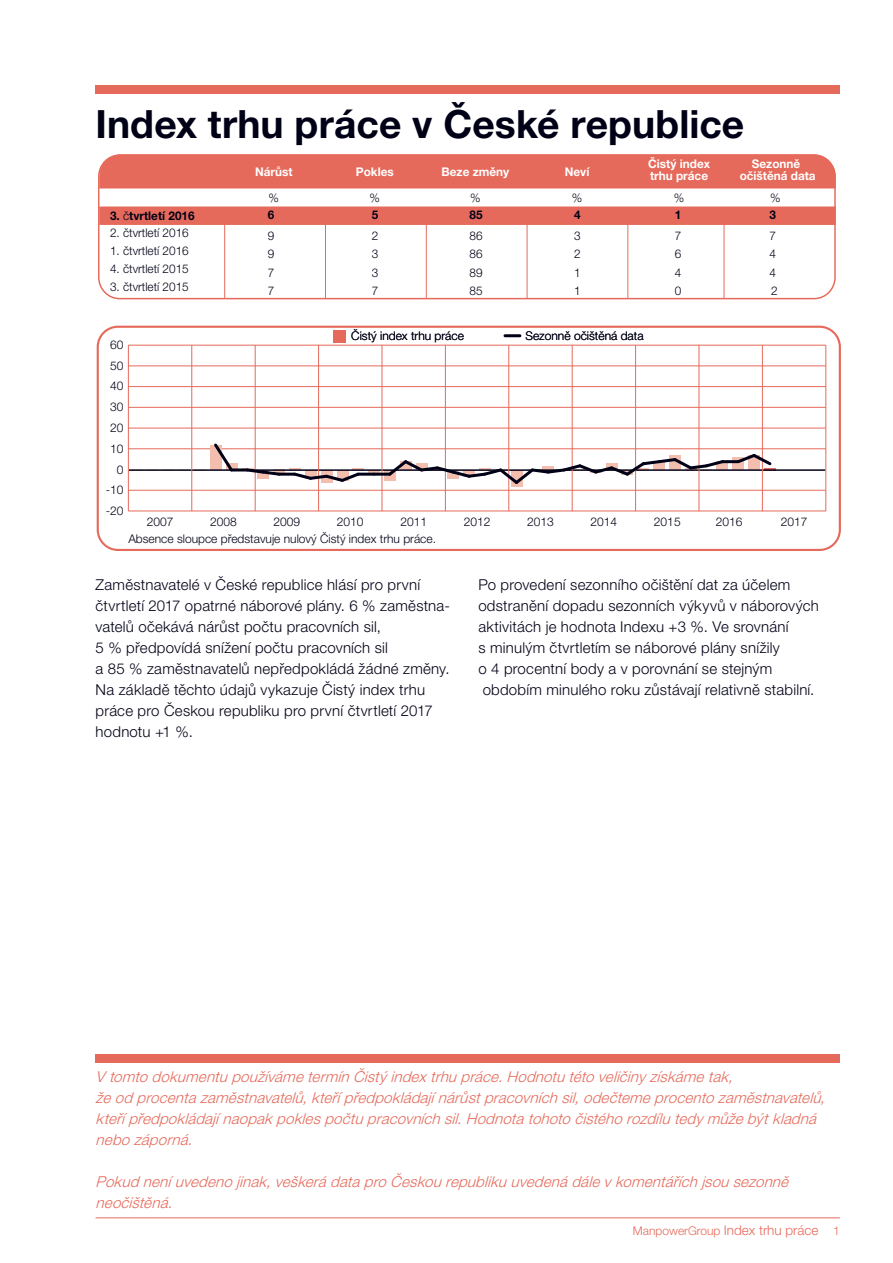
<style>
.page{position:relative;width:893px;height:1263px;background:#fff}
.page>*{position:absolute;margin:0;border:0;box-sizing:border-box;transform-origin:0 0}
.t1{font:700 39px "Helvetica Neue LT Pro";color:#000116}
.t2{font:300 15px/21px "Helvetica Neue LT Pro";letter-spacing:.015em;color:#000116}
.t3{font:italic 300 15px/21px "Helvetica Neue LT Pro";letter-spacing:.015em;color:#e66a5b}
.t4{font:300 12px "Helvetica Neue LT Pro";color:#000116}
.t5{font:300 12px "Helvetica Neue LT Std";color:#000116}
.t6{font:700 12px/12px "Helvetica Neue LT Pro";color:#fff}
.t7{font:300 12px "Helvetica Neue LT Pro";color:#e66a5b}
.t8{font:700 12px "Helvetica Neue LT Std";color:#000116}
.t9{font:700 12px "Helvetica Neue LT Std";color:#fff}
.s1{font-family:"Helvetica Neue LT Pro";font-weight:300}
.s2{font-size:13.5px}
</style>
<div class="page">
<hr style="left:96px;top:1218px;width:744px;height:1px;background:#e66a5b">
<div style="left:96px;top:85px;width:744px;height:9px;background:#e66a5b"></div>
<div style="left:96px;top:1055px;width:744px;height:8px;background:#e66a5b"></div>
<div style="left:100px;top:155px;width:735px;height:144px;background:#e66a5b;border-radius:21px"></div>
<div style="left:96px;top:225px;width:762px;height:78px;background:#fff"></div>
<hr style="left:724px;top:155px;width:1px;height:143px;background:#e66a5b">
<hr style="left:627px;top:155px;width:1px;height:143px;background:#e66a5b">
<hr style="left:527px;top:155px;width:1px;height:143px;background:#e66a5b">
<hr style="left:426px;top:155px;width:1px;height:143px;background:#e66a5b">
<hr style="left:325px;top:155px;width:1px;height:143px;background:#e66a5b">
<hr style="left:224px;top:155px;width:1px;height:143px;background:#e66a5b">
<div style="left:96px;top:189px;width:762px;height:17px;background:#fff"></div>
<div style="left:98px;top:154px;width:738px;height:145px;border:1px solid #e66a5b;border-radius:21px"></div>
<svg style="left:97px;top:326px;width:744px;height:225px"></svg>
<hr style="left:505px;top:334px;width:15px;height:3px;background:#000116">
<div style="left:333px;top:330px;width:13px;height:13px;background:#e66a5b"></div>
<hr style="left:128px;top:511px;width:698px;height:1px;background:#e66a5b">
<hr style="left:128px;top:490px;width:698px;height:1px;background:#e66a5b">
<hr style="left:128px;top:449px;width:698px;height:1px;background:#e66a5b">
<hr style="left:128px;top:428px;width:698px;height:1px;background:#e66a5b">
<hr style="left:128px;top:407px;width:698px;height:1px;background:#e66a5b">
<hr style="left:128px;top:386px;width:698px;height:1px;background:#e66a5b">
<hr style="left:128px;top:366px;width:698px;height:1px;background:#e66a5b">
<hr style="left:128px;top:345px;width:698px;height:1px;background:#e66a5b">
<div style="left:210px;top:445px;width:12px;height:25px;background:#f4beaf"></div>
<div style="left:226px;top:464px;width:11px;height:6px;background:#f4beaf"></div>
<svg style="left:368px;top:471px;width:12px;height:2px"></svg>
<svg style="left:384px;top:471px;width:2px;height:10px"></svg>
<svg style="left:726px;top:463px;width:2px;height:6px"></svg>
<div style="left:732px;top:458px;width:12px;height:12px;background:#f4beaf"></div>
<hr style="left:129px;top:469px;width:696px;height:2px;background:#000116">
<hr style="left:128px;top:345px;width:1px;height:166px;background:#e66a5b">
<hr style="left:191px;top:345px;width:1px;height:166px;background:#e66a5b">
<hr style="left:255px;top:345px;width:1px;height:166px;background:#e66a5b">
<hr style="left:318px;top:345px;width:1px;height:166px;background:#e66a5b">
<hr style="left:382px;top:345px;width:1px;height:166px;background:#e66a5b">
<hr style="left:445px;top:345px;width:1px;height:166px;background:#e66a5b">
<hr style="left:508px;top:345px;width:1px;height:166px;background:#e66a5b">
<hr style="left:572px;top:345px;width:1px;height:166px;background:#e66a5b">
<hr style="left:635px;top:345px;width:1px;height:166px;background:#e66a5b">
<hr style="left:699px;top:345px;width:1px;height:166px;background:#e66a5b">
<hr style="left:762px;top:345px;width:1px;height:166px;background:#e66a5b">
<hr style="left:825px;top:345px;width:1px;height:166px;background:#e66a5b">
<svg style="left:211px;top:441px;width:25px;height:33px"></svg>
<hr style="left:231px;top:468px;width:16px;height:3px;background:#000116">
<svg style="left:242px;top:467px;width:40px;height:11px"></svg>
<hr style="left:279px;top:473px;width:16px;height:3px;background:#000116">
<svg style="left:289px;top:468px;width:75px;height:16px"></svg>
<hr style="left:358px;top:473px;width:16px;height:3px;background:#000116">
<hr style="left:374px;top:473px;width:16px;height:3px;background:#000116">
<svg style="left:386px;top:456px;width:340px;height:31px"></svg>
<hr style="left:722px;top:460px;width:16px;height:3px;background:#000116">
<svg style="left:734px;top:451px;width:41px;height:19px"></svg>
<h1 class="t1" style="left:96px;top:111px;width:650px">Index trhu práce v České republice</h1>
<p class="t6" style="left:255px;top:166px;width:39px">Nárůst</p>
<p class="t9" style="left:356px;top:167px;width:39px">Pokles</p>
<p class="t6" style="left:442px;top:166px;width:69px">Beze změny</p>
<p class="t9" style="left:565px;top:167px;width:26px">Neví</p>
<p class="t6" style="left:648px;top:159px;width:63px">Čistý index trhu práce</p>
<p class="t6" style="left:740px;top:159px;width:77px;text-align:center">Sezonně očištěná data</p>
<p class="t8" style="left:110px;top:212px;width:86px">3. <span class="s1">č</span>tvrtletí 2016</p>
<p class="t4" style="left:110px;top:229px;width:80px">2. čtvrtletí 2016</p>
<p class="t4" style="left:110px;top:246px;width:80px">1. čtvrtletí 2016</p>
<p class="t4" style="left:110px;top:264px;width:80px">4. čtvrtletí 2015</p>
<p class="t4" style="left:110px;top:282px;width:80px">3. čtvrtletí 2015</p>
<p class="t5" style="left:110px;top:340px;width:15px">60</p>
<p class="t5" style="left:110px;top:361px;width:15px">50</p>
<p class="t5" style="left:110px;top:382px;width:15px">40</p>
<p class="t5" style="left:110px;top:403px;width:15px">30</p>
<p class="t5" style="left:110px;top:423px;width:15px">20</p>
<p class="t5" style="left:110px;top:444px;width:15px">10</p>
<p class="t5" style="left:117px;top:465px;width:8px">0</p>
<p class="t5" style="left:106px;top:486px;width:19px">-10</p>
<p class="t5" style="left:106px;top:507px;width:19px">-20</p>
<p class="t5" style="left:269px;top:194px;width:12px">%</p>
<p class="t5" style="left:370px;top:194px;width:12px">%</p>
<p class="t5" style="left:470px;top:194px;width:12px">%</p>
<p class="t5" style="left:572px;top:194px;width:12px">%</p>
<p class="t5" style="left:674px;top:194px;width:12px">%</p>
<p class="t5" style="left:770px;top:194px;width:12px">%</p>
<p class="t8" style="left:268px;top:211px;width:8px">6</p>
<p class="t8" style="left:372px;top:211px;width:8px">5</p>
<p class="t8" style="left:470px;top:211px;width:15px">85</p>
<p class="t8" style="left:574px;top:211px;width:8px">4</p>
<p class="t8" style="left:675px;top:211px;width:8px">1</p>
<p class="t8" style="left:769px;top:211px;width:8px">3</p>
<p class="t5" style="left:268px;top:249px;width:8px">9</p>
<p class="t5" style="left:372px;top:249px;width:8px">3</p>
<p class="t5" style="left:470px;top:249px;width:15px">86</p>
<p class="t5" style="left:574px;top:249px;width:8px">2</p>
<p class="t5" style="left:675px;top:249px;width:8px">6</p>
<p class="t5" style="left:769px;top:249px;width:8px">4</p>
<p class="t5" style="left:268px;top:232px;width:8px">9</p>
<p class="t5" style="left:372px;top:232px;width:8px">2</p>
<p class="t5" style="left:470px;top:232px;width:15px">86</p>
<p class="t5" style="left:574px;top:232px;width:8px">3</p>
<p class="t5" style="left:675px;top:232px;width:8px">7</p>
<p class="t5" style="left:769px;top:232px;width:8px">7</p>
<p class="t5" style="left:268px;top:268px;width:8px">7</p>
<p class="t5" style="left:372px;top:268px;width:8px">3</p>
<p class="t5" style="left:470px;top:268px;width:15px">89</p>
<p class="t5" style="left:574px;top:268px;width:8px">1</p>
<p class="t5" style="left:675px;top:268px;width:8px">4</p>
<p class="t5" style="left:769px;top:268px;width:8px">4</p>
<p class="t5" style="left:268px;top:287px;width:8px">7</p>
<p class="t5" style="left:372px;top:287px;width:8px">7</p>
<p class="t5" style="left:470px;top:287px;width:15px">85</p>
<p class="t5" style="left:574px;top:287px;width:8px">1</p>
<p class="t5" style="left:675px;top:287px;width:8px">0</p>
<p class="t5" style="left:771px;top:287px;width:8px">2</p>
<p class="t4" style="left:351px;top:331px;width:114px">Čistý index trhu práce</p>
<p class="t4" style="left:525px;top:331px;width:120px">Sezonně očištěná data</p>
<p class="t5" style="left:210px;top:518px;width:28px">2008</p>
<p class="t4" style="left:128px;top:534px;width:309px">Absence sloupce představuje nulový Čistý index trhu práce.</p>
<p class="t5" style="left:147px;top:518px;width:28px">2007</p>
<p class="t5" style="left:273px;top:518px;width:28px">2009</p>
<p class="t5" style="left:337px;top:518px;width:28px">2010</p>
<p class="t5" style="left:400px;top:518px;width:28px">2011</p>
<p class="t5" style="left:464px;top:518px;width:28px">2012</p>
<p class="t5" style="left:527px;top:518px;width:28px">2013</p>
<p class="t5" style="left:590px;top:518px;width:28px">2014</p>
<p class="t5" style="left:654px;top:518px;width:28px">2015</p>
<p class="t5" style="left:716px;top:518px;width:28px">2016</p>
<p class="t5" style="left:781px;top:518px;width:28px">2017</p>
<p class="t2" style="left:96px;top:576px;width:356px">Zaměstnavatelé v České republice hlásí pro první čtvrtletí 2017 opatrné náborové plány. 6 % zaměstna&shy;vatelů očekává nárůst počtu pracovních sil,<br>5 % předpovídá snížení počtu pracovních sil<br>a 85 % zaměstnavatelů nepředpokládá žádné změny.<br>Na základě těchto údajů vykazuje Čistý index trhu práce pro Českou republiku pro první čtvrtletí 2017 hodnotu +1 %.</p>
<p class="t2" style="left:478px;top:576px;width:342px">Po provedení sezonního očištění dat za účelem odstranění dopadu sezonních výkyvů v náborových aktivitách je hodnota Indexu +3 %. Ve srovnání<br>s minulým čtvrtletím se náborové plány snížily<br>o 4 procentní body a v porovnání se stejným obdobím minulého roku zůstávají relativně stabilní.</p>
<p class="t3" style="left:96px;top:1068px;width:734px">V tomto dokumentu používáme termín Čistý index trhu práce.Hodnotu této veličiny získáme tak,<br>že od procenta zaměstnavatelů,kteří předpokládají nárůstpracovních sil,odečteme procento zaměstnavatelů, kteří předpokládají naopak pokles počtu pracovních sil.Hodnota tohoto čistého rozdílu tedy může býtkladná nebo záporná.</p>
<p class="t3" style="left:96px;top:1173px;width:697px">Pokud není uvedeno jinak,veškerá data pro Českou republiku uvedená dále v komentářích jsou sezonně neočištěná.</p>
<p class="t7" style="left:633px;top:1227px;width:208px">ManpowerGroup <span class="s2">Index trhu práce</span> 1</p>
</div>
